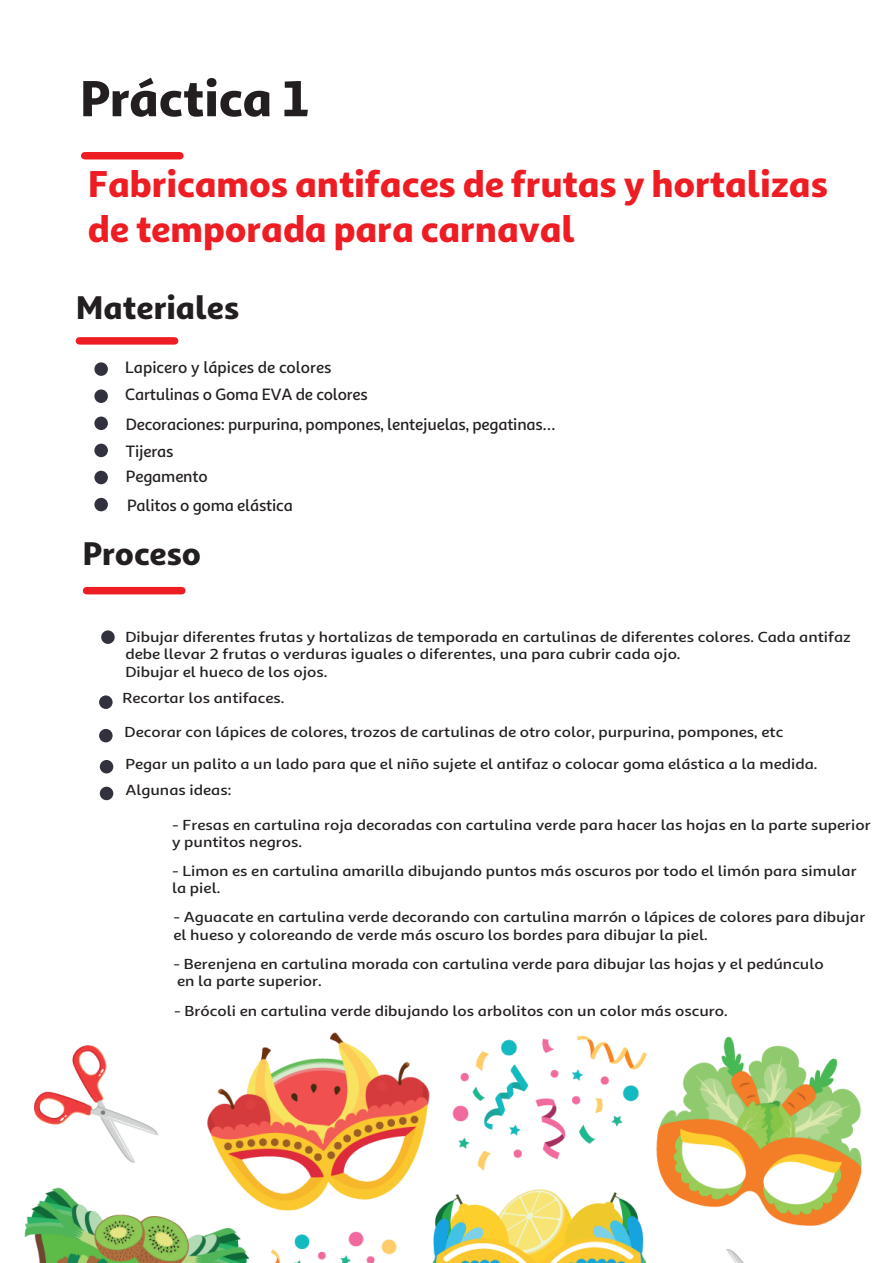
<style>
.page{position:relative;width:893px;height:1263px;background:#fff}
.page>*{position:absolute;margin:0;border:0;box-sizing:border-box;transform-origin:0 0}
.t1{font:900 51px "Sana Sans Alt";letter-spacing:-.01em;color:#231f20}
.t2{font:900 37.5px/45px "Sana Sans Alt";letter-spacing:-.005em;color:#ee1d23}
.t3{font:900 33px "Sana Sans Alt";letter-spacing:-.005em;color:#231f20}
.t4{font:500 16.5px/27px "Sana Sans Alt";letter-spacing:-.01em;color:#231f20}
.t5{font:500 14.7px/17.5px "Sana Sans Alt";color:#231f20;scale:1.13 1}
</style>
<div class="page">
<div style="left:85px;top:152px;width:95px;height:7px;background:#ee1d23"></div>
<div style="left:79px;top:337px;width:96px;height:8px;background:#ee1d23"></div>
<div style="left:94px;top:362px;width:14px;height:14px;background:#32323f;border-radius:50%"></div>
<div style="left:94px;top:389px;width:14px;height:14px;background:#32323f;border-radius:50%"></div>
<div style="left:94px;top:417px;width:14px;height:13px;background:#32323f;border-radius:50%"></div>
<div style="left:94px;top:444px;width:14px;height:13px;background:#32323f;border-radius:50%"></div>
<div style="left:94px;top:471px;width:14px;height:13px;background:#32323f;border-radius:50%"></div>
<div style="left:94px;top:498px;width:14px;height:13px;background:#32323f;border-radius:50%"></div>
<img style="left:24px;top:1032px;width:838px;height:231px">
<div style="left:87px;top:587px;width:95px;height:7px;background:#ee1d23"></div>
<div style="left:101px;top:630px;width:14px;height:14px;background:#32323f;border-radius:50%"></div>
<div style="left:99px;top:695px;width:14px;height:14px;background:#32323f;border-radius:50%"></div>
<div style="left:99px;top:729px;width:14px;height:13px;background:#32323f;border-radius:50%"></div>
<div style="left:100px;top:760px;width:13px;height:13px;background:#32323f;border-radius:50%"></div>
<div style="left:100px;top:787px;width:13px;height:13px;background:#32323f;border-radius:50%"></div>
<h1 class="t1" style="left:80px;top:58px;width:231px">Práctica 1</h1>
<h2 class="t2" style="left:88px;top:159px;width:742px">Fabricamos antifaces de frutas y hortalizas de temporada para carnaval</h2>
<h3 class="t3" style="left:76px;top:281px;width:165px">Materiales</h3>
<p class="t4" style="left:125px;top:352px;width:244px">Lapicero y lápices de colores<br>Cartulinas o Goma EVA de colores</p>
<p class="t4" style="left:126px;top:410px;width:431px">Decoraciones: purpurina, pompones, lentejuelas, pegatinas…</p>
<p class="t4" style="left:126px;top:437px;width:49px">Tijeras</p>
<p class="t4" style="left:126px;top:462px;width:83px">Pegamento</p>
<p class="t4" style="left:127px;top:491px;width:167px">Palitos o goma elástica</p>
<h3 class="t3" style="left:83px;top:527px;width:120px">Proceso</h3>
<p class="t5" style="left:125px;top:627px;width:643px">Dibujar diferentes frutas y hortalizas de temporada en cartulinas de diferentes colores. Cada antifaz debe llevar 2 frutas o verduras iguales o diferentes, una para cubrir cada ojo.<br>Dibujar el hueco de los ojos.</p>
<p class="t5" style="left:123px;top:688px;width:145px">Recortar los antifaces.</p>
<p class="t5" style="left:125px;top:716px;width:615px;line-height:31px">Decorar con lápices de colores, trozos de cartulinas de otro color, purpurina, pompones, etc<br>Pegar un palito a un lado para que el niño sujete el antifaz o colocar goma elástica a la medida.</p>
<p class="t5" style="left:125px;top:780px;width:96px">Algunas ideas:</p>
<p class="t5" style="left:172px;top:815px;width:620px">- Fresas en cartulina roja decoradas con cartulina verde para hacer las hojas en la parte superior y puntitos negros.</p>
<p class="t5" style="left:172px;top:861px;width:607px">- Limon es en cartulina amarilla dibujando puntos más oscuros por todo el limón para simular la piel.</p>
<p class="t5" style="left:173px;top:907px;width:614px">- Aguacate en cartulina verde decorando con cartulina marrón o lápices de colores para dibujar el hueso y coloreando de verde más oscuro los bordes para dibujar la piel.</p>
<p class="t5" style="left:173px;top:954px;width:577px">- Berenjena en cartulina morada con cartulina verde para dibujar las hojas y el pedúnculo en la parte superior.</p>
<p class="t5" style="left:174px;top:1001px;width:491px">- Brócoli en cartulina verde dibujando los arbolitos con un color más oscuro.</p>
</div>
